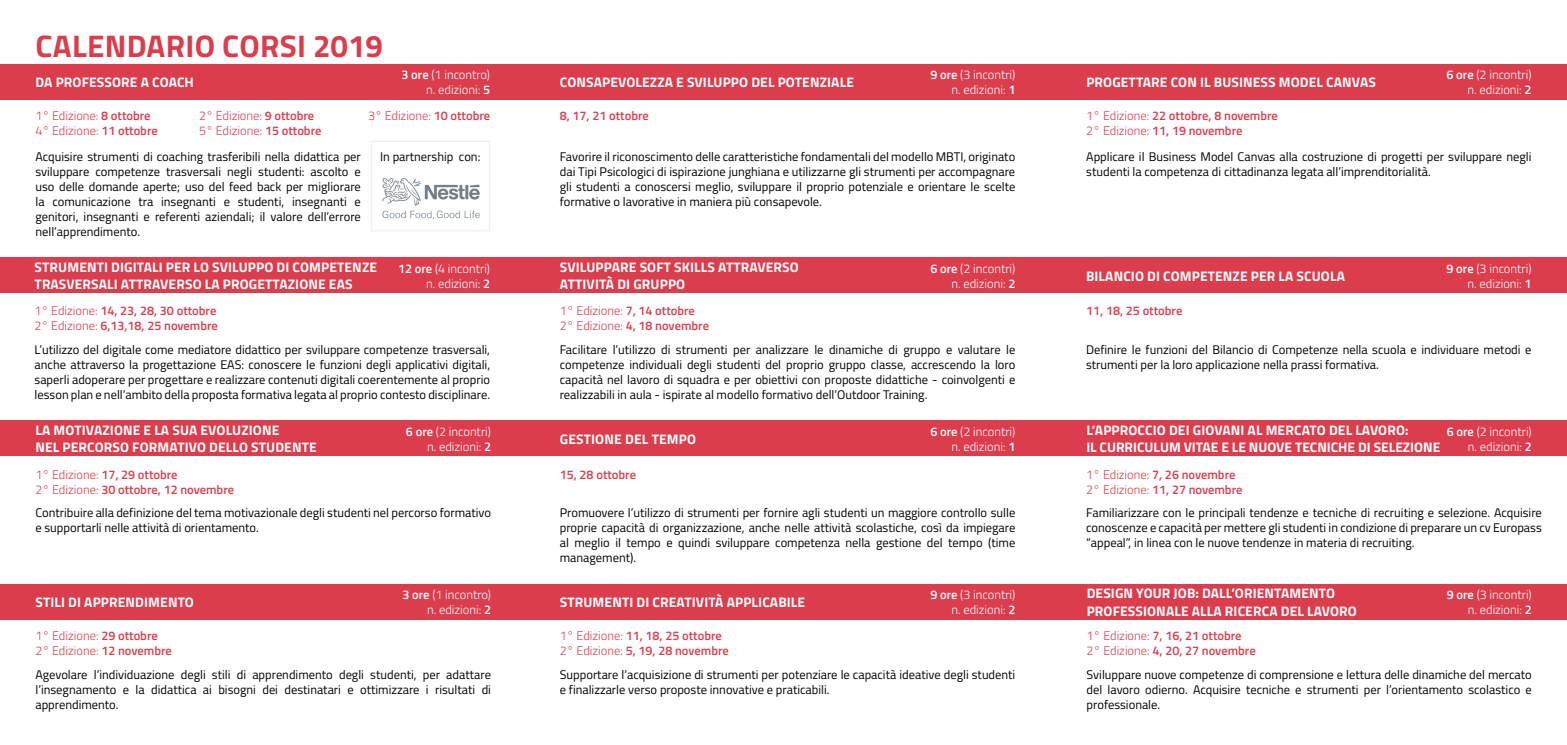
<style>
.page{position:relative;width:1567px;height:745px;background:#fff}
.page>*{position:absolute;margin:0;border:0;box-sizing:border-box;transform-origin:0 0}
.t1{font:700 31.25px "Titillium";letter-spacing:.01em;color:#dc3d4d}
.t2{font:700 13.75px/17.5px "Titillium";letter-spacing:.01em;color:#fff}
.t3{font:12.5px/15px "Titillium";color:#000;text-align:justify}
.t4{font:600 12.5px/15px "Titillium";color:#dc3d4d}
.t5{font:300 12.5px/15px "Titillium";color:#fff;text-align:right}
.t6{font:300 12.5px/15px "Titillium";color:#dc3d4d}
.s1{font-weight:600}
.s2{font-weight:300}
.s3{font-weight:300;font-size:12.5px;color:#dc3d4d}
.s4{font-weight:600;font-size:12.5px;color:#dc3d4d}
</style>
<div class="page">
<div style="left:0;top:583px;width:1566px;height:36px;background:#dc3d4d"></div>
<div style="left:371px;top:141px;width:119px;height:90px;border:1px solid #f0f0f0"></div>
<div style="left:0;top:64px;width:1566px;height:35px;background:#dc3d4d"></div>
<div style="left:0;top:420px;width:1566px;height:36px;background:#dc3d4d"></div>
<div style="left:0;top:258px;width:1566px;height:35px;background:#dc3d4d"></div>
<img style="left:382px;top:178px;width:98px;height:42px">
<h1 class="t1" style="left:36px;top:22px;width:349px">CALENDARIO CORSI 2019</h1>
<p class="t2" style="left:36px;top:73px;width:160px">DA PROFESSORE A COACH</p>
<p class="t5" style="left:401px;top:66px;width:90px"><span class="s1">3 ore</span> (1 incontro) n. edizioni: <span class="s1">5</span></p>
<p class="t2" style="left:560px;top:73px;width:295px">CONSAPEVOLEZZA E SVILUPPO DEL POTENZIALE</p>
<p class="t5" style="left:930px;top:66px;width:86px"><span class="s1">9 ore</span> (3 incontri) n. edizioni: <span class="s1">1</span></p>
<p class="t2" style="left:1086px;top:73px;width:291px">PROGETTARE CON IL BUSINESS MODEL CANVAS</p>
<p class="t5" style="left:1446px;top:66px;width:86px"><span class="s1">6 ore</span> (2 incontri) n. edizioni: <span class="s1">2</span></p>
<p class="t6" style="left:35px;top:108px;width:117px">1° Edizione: <span class="s1">8 ottobre</span></p>
<p class="t6" style="left:199px;top:108px;width:117px">2° Edizione: <span class="s1">9 ottobre</span></p>
<p class="t6" style="left:368px;top:108px;width:124px">3° Edizione: <span class="s1">10 ottobre</span></p>
<p class="t6" style="left:35px;top:123px;width:124px">4° Edizione: <span class="s1">11 ottobre</span></p>
<p class="t6" style="left:199px;top:123px;width:124px">5° Edizione: <span class="s1">15 ottobre</span></p>
<p class="t3" style="left:380px;top:148px;width:102px">In partnership con:</p>
<p class="t3" style="left:35px;top:148px;width:327px">Acquisire strumenti di coaching trasferibili nella didattica per sviluppare competenze trasversali negli studenti: ascolto e uso delle domande aperte; uso del feed back per migliorare la comunicazione tra insegnanti e studenti, insegnanti e genitori, insegnanti e referenti aziendali; il valore dell’errore nell’apprendimento.</p>
<p class="t4" style="left:559px;top:108px;width:91px">8, 17, 21 ottobre</p>
<p class="t3" style="left:559px;top:148px;width:457px">Favorire il riconoscimento delle caratteristiche fondamentali del modello MBTI, originato dai Tipi Psicologici di ispirazione junghiana e utilizzarne gli strumenti per accompagnare gli studenti a conoscersi meglio, sviluppare il proprio potenziale e orientare le scelte formative o lavorative in maniera più consapevole.</p>
<p class="t4" style="left:1086px;top:108px;width:193px"><span class="s2">1° Edizione:</span> 22 ottobre, 8 novembre<br><span class="s2">2° Edizione:</span> 11, 19 novembre</p>
<p class="t3" style="left:1086px;top:148px;width:447px">Applicare il Business Model Canvas alla costruzione di progetti per sviluppare negli studenti la competenza di cittadinanza legata all’imprenditorialità.</p>
<p class="t2" style="left:35px;top:257px;width:344px">STRUMENTI DIGITALI PER LO SVILUPPO DI COMPETENZE<br>TRASVERSALI ATTRAVERSO LA PROGETTAZIONE EAS</p>
<p class="t5" style="left:398px;top:260px;width:93px"><span class="s1">12 ore</span> (4 incontri) n. edizioni: <span class="s1">2</span></p>
<p class="t2" style="left:560px;top:257px;width:240px">SVILUPPARE SOFT SKILLS ATTRAVERSO<br>ATTIVITÀ DI GRUPPO</p>
<p class="t5" style="left:930px;top:260px;width:86px"><span class="s1">6 ore</span> (2 incontri) n. edizioni: <span class="s1">2</span></p>
<p class="t2" style="left:1085px;top:266px;width:260px">BILANCIO DI COMPETENZE PER LA SCUOLA</p>
<p class="t5" style="left:1446px;top:260px;width:86px"><span class="s1">9 ore</span> (3 incontri) n. edizioni: <span class="s1">1</span></p>
<p class="t4" style="left:35px;top:302px;width:185px"><span class="s2">1° Edizione:</span> 14, 23, 28, 30 ottobre<br><span class="s2">2° Edizione:</span> 6,13,18, 25 novembre</p>
<p class="t4" style="left:559px;top:302px;width:151px"><span class="s2">1° Edizione:</span> 7, 14 ottobre<br><span class="s2">2° Edizione:</span> 4, 18 novembre</p>
<p class="t4" style="left:1086px;top:302px;width:98px">11, 18, 25 ottobre</p>
<p class="t3" style="left:35px;top:341px;width:457px">L’utilizzo del digitale come mediatore didattico per sviluppare competenze trasversali, anche attraverso la progettazione EAS: conoscere le funzioni degli applicativi digitali, saperli adoperare per progettare e realizzare contenuti digitali coerentemente al proprio lesson plan e nell’ambito della proposta formativa legata al proprio contesto disciplinare.</p>
<p class="t3" style="left:559px;top:341px;width:457px">Facilitare l’utilizzo di strumenti per analizzare le dinamiche di gruppo e valutare le competenze individuali degli studenti del proprio gruppo classe, accrescendo la loro capacità nel lavoro di squadra e per obiettivi con proposte didattiche - coinvolgenti e realizzabili in aula - ispirate al modello formativo dell’Outdoor Training.</p>
<p class="t3" style="left:1085px;top:341px;width:447px">Definire le funzioni del Bilancio di Competenze nella scuola e individuare metodi e strumenti per la loro applicazione nella prassi formativa.</p>
<p class="t2" style="left:36px;top:420px;width:283px">LA MOTIVAZIONE E LA SUA EVOLUZIONE<br>NEL PERCORSO FORMATIVO DELLO STUDENTE</p>
<p class="t4" style="left:35px;top:466px;width:200px"><span class="s2">1° Edizione:</span> 17, 29 ottobre<br><span class="s2">2° Edizione:</span> 30 ottobre, 12 novembre</p>
<p class="t5" style="left:406px;top:423px;width:86px"><span class="s1">6 ore</span> (2 incontri) n. edizioni: <span class="s1">2</span></p>
<p class="t2" style="left:560px;top:429px;width:222px">GESTIONE DEL TEMPO <span class="s3">1° Edizione:</span> <span class="s4">29</span></p>
<p class="t4" style="left:559px;top:466px;width:78px">15, 28 ottobre</p>
<p class="t5" style="left:930px;top:423px;width:86px"><span class="s1">6 ore</span> (2 incontri) n. edizioni: <span class="s1">1</span></p>
<p class="t2" style="left:1086px;top:420px;width:355px">L’APPROCCIO DEI GIOVANI AL MERCATO DEL LAVORO:<br>IL CURRICULUM VITAE E LE NUOVE TECNICHE DI SELEZIONE</p>
<p class="t5" style="left:1446px;top:423px;width:86px"><span class="s1">6 ore</span> (2 incontri) n. edizioni: <span class="s1">2</span></p>
<p class="t4" style="left:1086px;top:466px;width:158px"><span class="s2">1° Edizione:</span> 7, 26 novembre<br><span class="s2">2° Edizione:</span> 11, 27 novembre</p>
<p class="t3" style="left:35px;top:504px;width:457px">Contribuire alla definizione del tema motivazionale degli studenti nel percorso formativo e supportarli nelle attività di orientamento.</p>
<p class="t3" style="left:559px;top:504px;width:457px">Promuovere l’utilizzo di strumenti per fornire agli studenti un maggiore controllo sulle proprie capacità di organizzazione, anche nelle attività scolastiche, così da impiegare al meglio il tempo e quindi sviluppare competenza nella gestione del tempo (time management).</p>
<p class="t3" style="left:1086px;top:504px;width:457px">Familiarizzare con le principali tendenze e tecniche di recruiting e selezione. Acquisire conoscenze e capacità per mettere gli studenti in condizione di preparare un cv Europass “appeal”, in linea con le nuove tendenze in materia di recruiting.</p>
<p class="t2" style="left:36px;top:592px;width:160px">STILI DI APPRENDIMENTO</p>
<p class="t6" style="left:35px;top:627px;width:138px">1° Edizione: <span class="s1">29 ottobre<br></span>2° Edizione: <span class="s1">12 novembre</span></p>
<p class="t5" style="left:402px;top:586px;width:90px"><span class="s1">3 ore</span> (1 incontro) n. edizioni: <span class="s1">2</span></p>
<p class="t2" style="left:560px;top:592px;width:247px">STRUMENTI DI CREATIVITÀ APPLICABILE</p>
<p class="t4" style="left:559px;top:627px;width:170px"><span class="s2">1° Edizione:</span> 11, 18, 25 ottobre<br><span class="s2">2° Edizione:</span> 5, 19, 28 novembre</p>
<p class="t5" style="left:930px;top:586px;width:86px"><span class="s1">9 ore</span> (3 incontri) n. edizioni: <span class="s1">2</span></p>
<p class="t2" style="left:1086px;top:583px;width:272px">DESIGN YOUR JOB: DALL’ORIENTAMENTO<br>PROFESSIONALE ALLA RICERCA DEL LAVORO</p>
<p class="t4" style="left:1086px;top:627px;width:170px"><span class="s2">1° Edizione:</span> 7, 16, 21 ottobre<br><span class="s2">2° Edizione:</span> 4, 20, 27 novembre</p>
<p class="t5" style="left:1446px;top:586px;width:86px"><span class="s1">9 ore</span> (3 incontri) n. edizioni: <span class="s1">2</span></p>
<p class="t3" style="left:35px;top:666px;width:457px">Agevolare l’individuazione degli stili di apprendimento degli studenti, per adattare l’insegnamento e la didattica ai bisogni dei destinatari e ottimizzare i risultati di apprendimento.</p>
<p class="t3" style="left:559px;top:666px;width:457px">Supportare l’acquisizione di strumenti per potenziare le capacità ideative degli studenti e finalizzarle verso proposte innovative e praticabili.</p>
<p class="t3" style="left:1086px;top:666px;width:446px">Sviluppare nuove competenze di comprensione e lettura delle dinamiche del mercato del lavoro odierno. Acquisire tecniche e strumenti per l’orientamento scolastico e professionale.</p>
</div>
